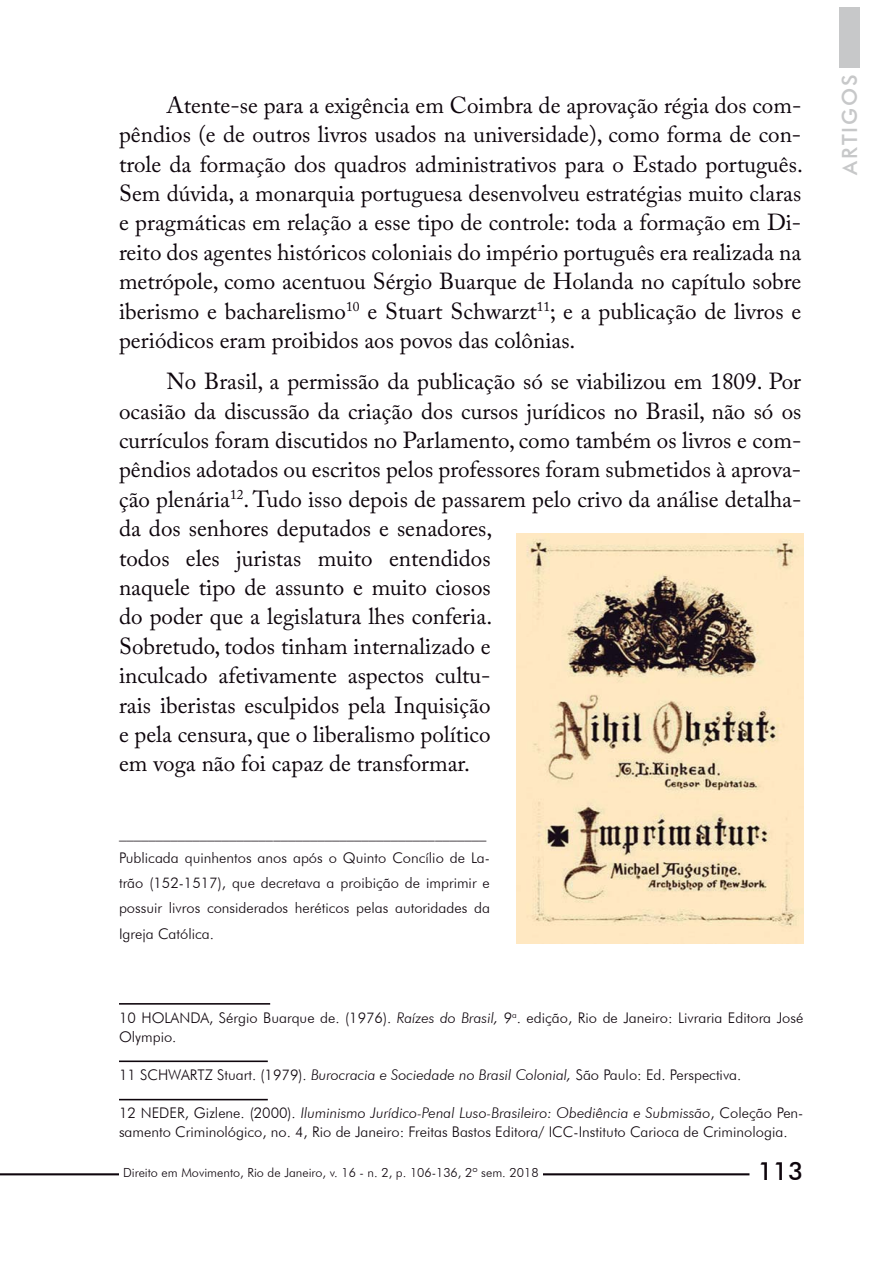
<style>
.page{position:relative;width:893px;height:1263px;background:#fff}
.page>*{position:absolute;margin:0;border:0;box-sizing:border-box;transform-origin:0 0}
.t1{font:500 25.2px "Futura BT";color:#0e050c}
.t2{font:23.1px/29.4px "Adobe Caslon Pro";color:#0e050c;text-align:justify}
.t3{font:500 21px "Futura BT";letter-spacing:.09em;color:#c7c8c9}
.t4{font:300 14.7px/25.2px "Futura BT";color:#0e050c}
.t5{font:300 12.6px "Futura BT";color:#0e050c}
.s1{font-style:italic}
</style>
<div class="page">
<hr style="left:0;top:1173px;width:749px;height:2px;background:#0e050c">
<div style="left:119px;top:1137px;width:424px;height:75px;background:#fff"></div>
<div style="left:839px;top:7px;width:20px;height:60px;background:#c7c8c9"></div>
<hr style="left:119px;top:1003px;width:151px;height:2px;background:#0e050c">
<hr style="left:119px;top:1061px;width:149px;height:1px;background:#0e050c">
<hr style="left:119px;top:1099px;width:149px;height:1px;background:#0e050c">
<img style="left:516px;top:534px;width:287px;height:410px">
<p class="t2" style="left:119px;top:93px;width:685px;text-indent:48px">Atente-se para a exigência em Coimbra de aprovação régia dos com&shy;pêndios (e de outros livros usados na universidade), como forma de con&shy;trole da formação dos quadros administrativos para o Estado português.<br>Sem dúvida, a monarquia portuguesa desenvolveu estratégias muito claras e pragmáticas em relação a esse tipo de controle: toda a formação em Di&shy;reito dos agentes históricos coloniais do império português era realizada na metrópole, como acentuou Sérgio Buarque de Holanda no capítulo sobre iberismo e bacharelismo<sup>10</sup> e Stuart Schwarzt<sup>11</sup>; e a publicação de livros e periódicos eram proibidos aos povos das colônias.</p>
<p class="t2" style="left:119px;top:370px;width:684px;text-align:left;text-indent:48px">No Brasil, a permissão da publicação só se viabilizou em 1809. Por ocasião da discussão da criação dos cursos jurídicos no Brasil, não só os currículos foram discutidos no Parlamento, como também os livros e com&shy;pêndios adotados ou escritos pelos professores foram submetidos à aprova&shy;ção plenária<sup>12</sup>. Tudo isso depois de passarem pelo crivo da análise detalha&shy;da dos senhores deputados e senadores,<br>todos eles juristas muito entendidos<br>naquele tipo de assunto e muito ciosos<br>do poder que a legislatura lhes conferia.<br>Sobretudo, todos tinham internalizado e<br>inculcado afetivamente aspectos cultu-<br>rais iberistas esculpidos pela Inquisição<br>e pela censura, que o liberalismo político<br>em voga não foi capaz de transformar.</p>
<p class="t4" style="left:119px;top:820px;width:372px">__________________________________________________ Publicada quinhentos anos após o Quinto Concílio de La&shy;trão (152-1517), que decretava a proibição de imprimir e possuir livros considerados heréticos pelas autoridades da Igreja Católica.</p>
<p class="t4" style="left:119px;top:1008px;width:686px;line-height:18.9px">10 HOLANDA, Sérgio Buarque de. (1976). <span class="s1">Raízes do Brasil,</span> 9<sup>a</sup>. edição, Rio de Janeiro: Livraria Editora José<br>Olympio.</p>
<p class="t4" style="left:119px;top:1062px;width:624px">11 SCHWARTZ Stuart. (1979). <span class="s1">Burocracia e Sociedade no Brasil Colonial,</span> São Paulo: Ed. Perspectiva.</p>
<p class="t4" style="left:119px;top:1103px;width:686px;line-height:18.9px">12 NEDER, Gizlene. (2000). <span class="s1">Iluminismo Jurídico-Penal Luso-Brasileiro: Obediência e Submissão</span>, Coleção Pen&shy;samento Criminológico, no. 4, Rio de Janeiro: Freitas Bastos Editora/ ICC-Instituto Carioca de Criminologia.</p>
<p class="t5" style="left:123px;top:1165px;width:417px">Direito em Movimento, Rio de Janeiro, v. 16 - n. 2, p. 106-136, 2º sem. 2018</p>
<p class="t1" style="left:758px;top:1156px;width:47px">113</p>
<p class="t3" style="left:837px;top:175px;width:102px;rotate:-90deg">ARTIGOS</p>
</div>
